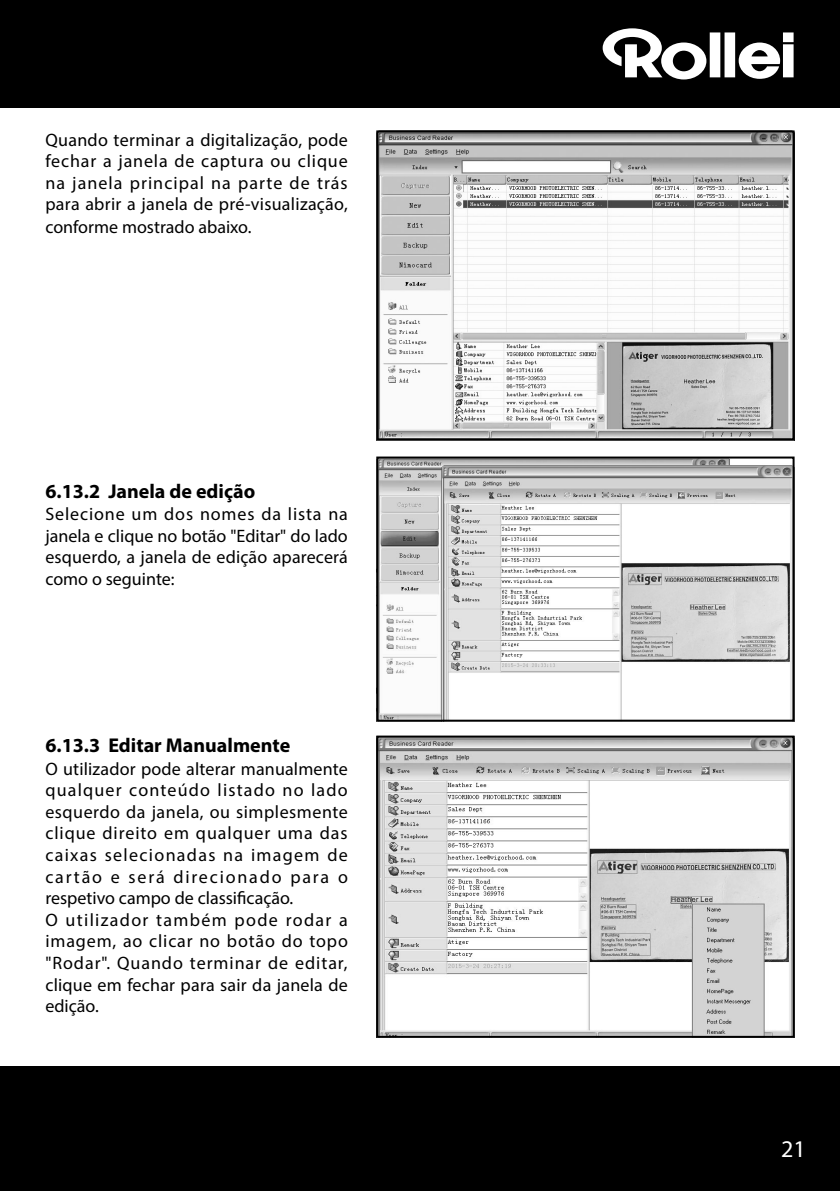
<style>
.page{position:relative;width:840px;height:1191px;background:#fff}
.page>*{position:absolute;margin:0;border:0;box-sizing:border-box;transform-origin:0 0}
.t1{font:24px "Myriad Pro";color:#fff}
.t2{font:700 20px "Myriad Pro";color:#000}
.t3{font:18px/21.6px "Myriad Pro";letter-spacing:.05em;color:#000}
.t4{font:18px/21.8px "Myriad Pro";letter-spacing:.03em;color:#000;text-align:justify}
</style>
<div class="page">
<div style="left:0;top:1066px;width:839px;height:125px;background:#000"></div>
<div style="left:0;top:0;width:839px;height:108px;background:#000"></div>
<svg style="left:602px;top:28px;width:191px;height:51px"></svg>
<img style="left:379px;top:133px;width:412px;height:304px">
<img style="left:379px;top:459px;width:412px;height:259px">
<img style="left:379px;top:738px;width:412px;height:296px">
<div style="left:376px;top:735px;width:418px;height:302px;border:2px solid #000"></div>
<div style="left:376px;top:456px;width:418px;height:265px;border:2px solid #000"></div>
<div style="left:376px;top:130px;width:418px;height:310px;border:2px solid #000"></div>
<p class="t4" style="left:45px;top:128px;width:304px">Quando terminar a digitalização, pode fechar a janela de captura ou clique na janela principal na parte de trás para abrir a janela de pré-visualização, conforme mostrado abaixo.</p>
<p class="t2" style="left:45px;top:478px;width:211px">6.13.2 Janela de edição</p>
<p class="t4" style="left:45px;top:503px;width:304px">Selecione um dos nomes da lista na janela e clique no botão "Editar" do lado esquerdo, a janela de edição aparecerá como o seguinte:</p>
<p class="t2" style="left:45px;top:732px;width:246px">6.13.3 Editar Manualmente</p>
<p class="t3" style="left:45px;top:757px;width:304px">O utilizador pode alterar manualmente qualquer conteúdo listado no lado esquerdo da janela, ou simplesmente clique direito em qualquer uma das caixas selecionadas na imagem de cartão e será direcionado para o respetivo campo de classificação.<br>O utilizador também pode rodar a imagem, ao clicar no botão do topo "Rodar". Quando terminar de editar, clique em fechar para sair da janela de edição.</p>
<h1 class="t1" style="left:780px;top:1134px;width:26px">21</h1>
</div>
